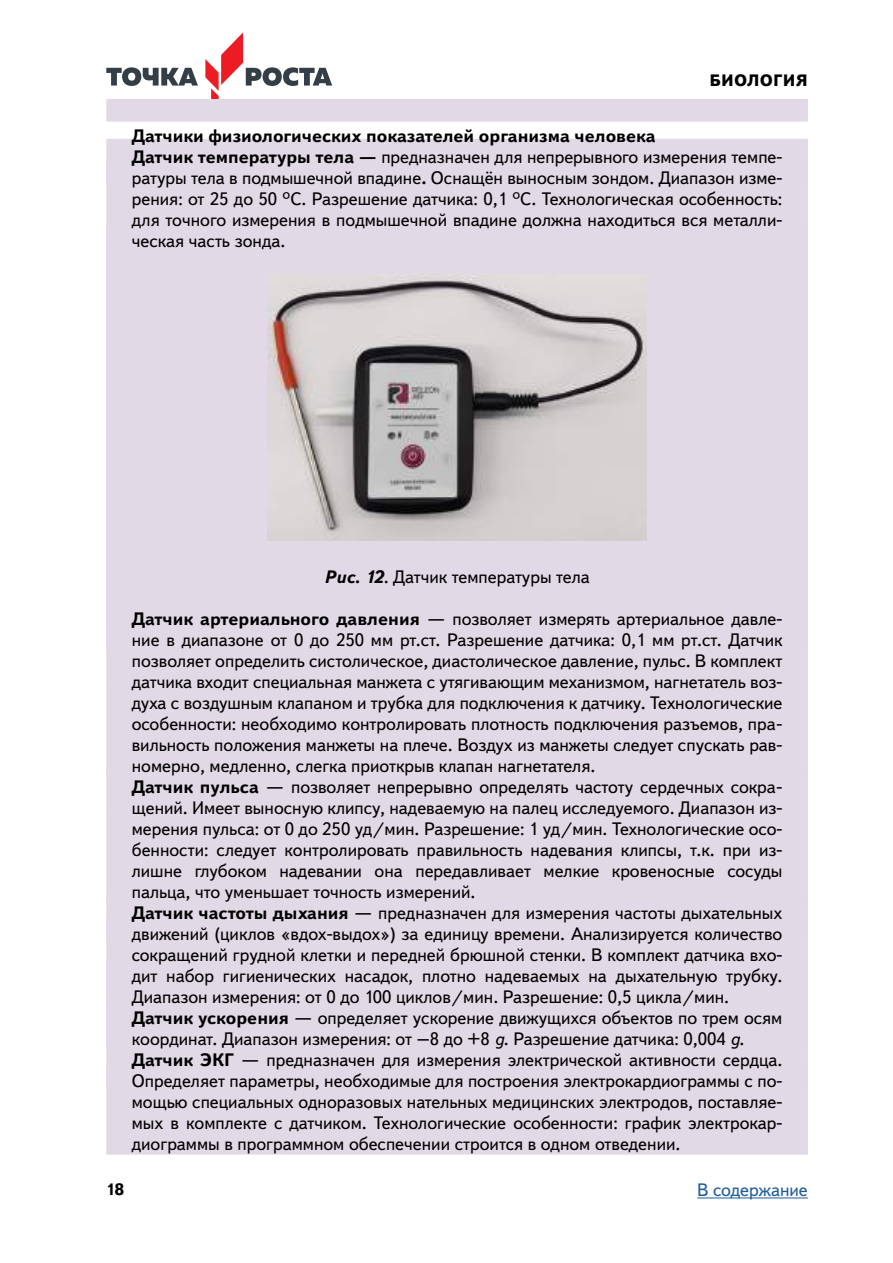
<style>
.page{position:relative;width:893px;height:1263px;background:#fff}
.page>*{position:absolute;margin:0;border:0;box-sizing:border-box;transform-origin:0 0}
.t1{font:18px/21px "Textbook New";color:#000}
.t2{font:18px "Textbook New";color:#205d9e}
.t3{font:800 16.5px "Textbook New";letter-spacing:.01em;color:#000}
.t4{font:700 16.5px "Textbook New";color:#000}
.s1{font-weight:700}
.s2{font-weight:700;font-style:italic}
.s3{font-style:italic}
</style>
<div class="page">
<svg style="left:106px;top:67px;width:92px;height:19px"></svg>
<svg style="left:205px;top:32px;width:127px;height:67px"></svg>
<hr style="left:697px;top:1197px;width:111px;height:1px;background:#205d9e">
<div style="left:106px;top:99px;width:702px;height:23px;background:#e2d9e6"></div>
<div style="left:106px;top:139px;width:702px;height:45px;background:#e2d9e6"></div>
<div style="left:106px;top:161px;width:702px;height:90px;background:#e2d9e6"></div>
<div style="left:106px;top:246px;width:702px;height:53px;background:#e2d9e6"></div>
<div style="left:106px;top:288px;width:702px;height:53px;background:#e2d9e6"></div>
<div style="left:106px;top:330px;width:702px;height:53px;background:#e2d9e6"></div>
<div style="left:106px;top:372px;width:702px;height:53px;background:#e2d9e6"></div>
<div style="left:106px;top:414px;width:702px;height:53px;background:#e2d9e6"></div>
<div style="left:106px;top:456px;width:702px;height:53px;background:#e2d9e6"></div>
<div style="left:106px;top:498px;width:702px;height:53px;background:#e2d9e6"></div>
<div style="left:106px;top:540px;width:702px;height:53px;background:#e2d9e6"></div>
<div style="left:106px;top:560px;width:702px;height:90px;background:#e2d9e6"></div>
<div style="left:106px;top:643px;width:702px;height:45px;background:#e2d9e6"></div>
<div style="left:106px;top:686px;width:702px;height:90px;background:#e2d9e6"></div>
<div style="left:106px;top:769px;width:702px;height:45px;background:#e2d9e6"></div>
<div style="left:106px;top:812px;width:702px;height:90px;background:#e2d9e6"></div>
<div style="left:106px;top:895px;width:702px;height:45px;background:#e2d9e6"></div>
<div style="left:106px;top:917px;width:702px;height:90px;background:#e2d9e6"></div>
<div style="left:106px;top:959px;width:702px;height:90px;background:#e2d9e6"></div>
<div style="left:106px;top:1042px;width:702px;height:45px;background:#e2d9e6"></div>
<div style="left:106px;top:1064px;width:702px;height:90px;background:#e2d9e6"></div>
<img style="left:268px;top:275px;width:378px;height:266px">
<p class="t3" style="left:710px;top:70px;width:100px">БИОЛОГИЯ</p>
<p class="t1" style="left:132px;top:125px;width:652px"><span class="s1">Датчики физиологических показателей организма человека<br>Датчик температуры тела ―</span> предназначен для непрерывного измерения темпе&shy;ратуры тела в подмышечной впадине<span class="s1">.</span> Оснащён выносным зондом. Диапазон изме&shy;рения: от 25 до 50 ºС. Разрешение датчика: 0,1 ºС. Технологическая особенность: для точного измерения в подмышечной впадине должна находиться вся металли&shy;ческая часть зонда.</p>
<p class="t1" style="left:324px;top:566px;width:267px"><span class="s2">Рис. 12</span>. Датчик температуры тела</p>
<p class="t1" style="left:132px;top:608px;width:652px"><span class="s1">Датчик артериального давления</span> ― позволяет измерять артериальное давле&shy;ние в диапазоне от 0 до 250 мм рт.ст. Разрешение датчика: 0,1 мм рт.ст. Датчик позволяет определить систолическое, диастолическое давление, пульс. В комплект датчика входит специальная манжета с утягивающим механизмом, нагнетатель воз&shy;духа с воздушным клапаном и трубка для подключения к датчику. Технологические особенности: необходимо контролировать плотность подключения разъемов, пра&shy;вильность положения манжеты на плече. Воздух из манжеты следует спускать рав&shy;номерно, медленно, слегка приоткрыв клапан нагнетателя.<br><span class="s1">Датчик пульса</span> ― позволяет непрерывно определять частоту сердечных сокра&shy;щений. Имеет выносную клипсу, надеваемую на палец исследуемого. Диапазон из&shy;мерения пульса: от 0 до 250 уд/мин. Разрешение: 1 уд/мин. Технологические осо&shy;бенности: следует контролировать правильность надевания клипсы, т.к. при из&shy;лишне глубоком надевании она передавливает мелкие кровеносные сосуды пальца, что уменьшает точность измерений.<br><span class="s1">Датчик частоты дыхания</span> ― предназначен для измерения частоты дыхательных движений (циклов «вдох-выдох») за единицу времени. Анализируется количество сокращений грудной клетки и передней брюшной стенки. В комплект датчика вхо&shy;дит набор гигиенических насадок, плотно надеваемых на дыхательную трубку.<br>Диапазон измерения: от 0 до 100 циклов/мин. Разрешение: 0,5 цикла/мин.<br><span class="s1">Датчик ускорения</span> ― определяет ускорение движущихся объектов по трем осям координат. Диапазон измерения: от –8 до +8 <span class="s3">g</span>. Разрешение датчика: 0,004 <span class="s3">g</span>.<br><span class="s1">Датчик ЭКГ</span> ― предназначен для измерения электрической активности сердца.<br>Определяет параметры, необходимые для построения электрокардиограммы с по&shy;мощью специальных одноразовых нательных медицинских электродов, поставляе&shy;мых в комплекте с датчиком. Технологические особенности: график электрокар&shy;диограммы в программном обеспечении строится в одном отведении.</p>
<p class="t4" style="left:106px;top:1179px;width:20px">18</p>
<p class="t2" style="left:697px;top:1179px;width:112px">В содержание</p>
</div>
